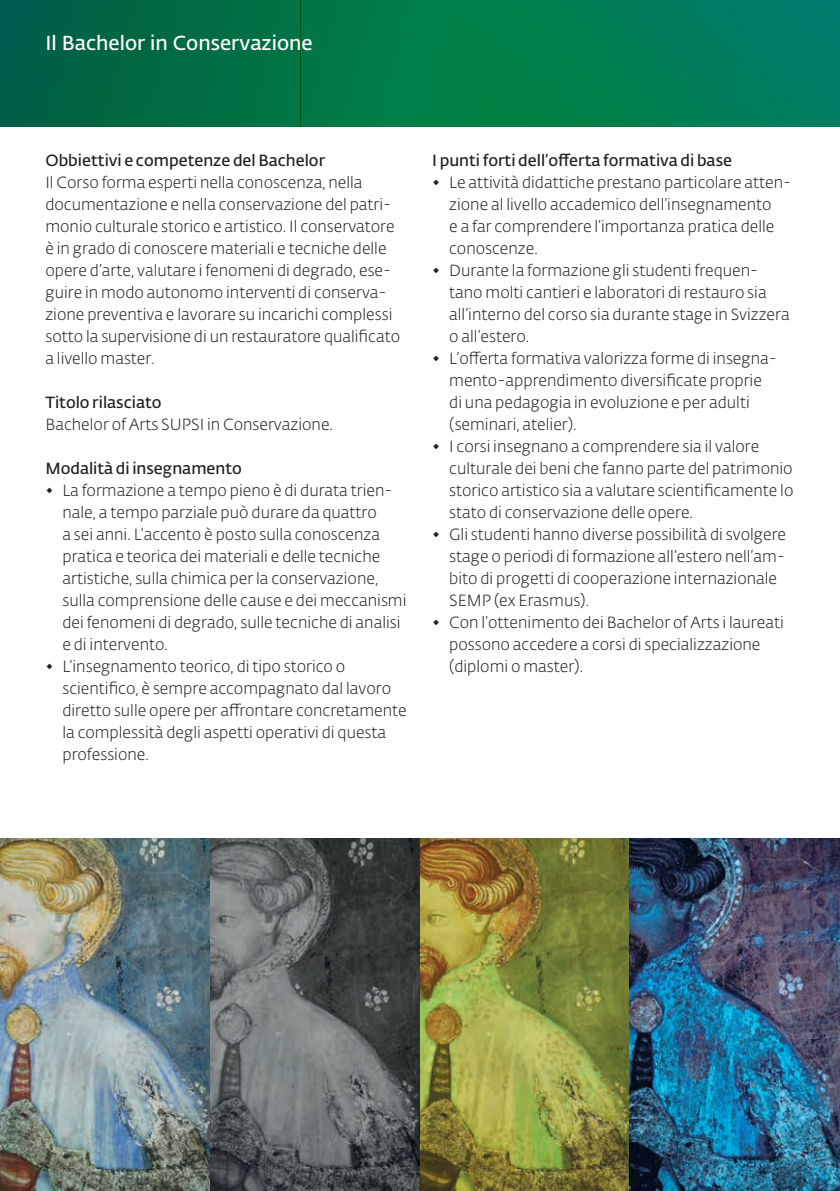
<style>
.page{position:relative;width:840px;height:1191px;background:#fff}
.page>*{position:absolute;margin:0;border:0;box-sizing:border-box;transform-origin:0 0}
.t1{font:600 20px "SUPSI Fedra Sans";color:#fff}
.t2{font:300 16px/22px "SUPSI Fedra Sans";color:#231f20}
.t3{font:600 16px "SUPSI Fedra Sans";color:#231f20}
</style>
<div class="page">
<div style="left:0;top:0;width:300px;height:131px;background:#006843"></div>
<div style="left:300px;top:0;width:539px;height:131px;background:linear-gradient(to right,#007b3e,#007f64)"></div>
<div style="left:0;top:127px;width:839px;height:1064px;background:#fff"></div>
<img style="left:0;top:838px;width:839px;height:353px">
<p class="t1" style="left:45px;top:29px;width:269px">Il Bachelor in Conservazione</p>
<p class="t3" style="left:45px;top:149px;width:281px">Obbiettivi e competenze del Bachelor</p>
<p class="t2" style="left:45px;top:171px;width:356px">Il Corso forma esperti nella conoscenza, nella documentazione e nella conservazione del patri&shy;monio culturale storico e artistico. Il conservatore è in grado di conoscere materiali e tecniche delle opere d’arte, valutare i fenomeni di degrado, ese&shy;guire in modo autonomo interventi di conserva&shy;zione preventiva e lavorare su incarichi complessi sotto la supervisione di un restauratore qualificato a livello master.</p>
<p class="t3" style="left:45px;top:391px;width:118px">Titolo rilasciato</p>
<p class="t2" style="left:45px;top:413px;width:289px">Bachelor of Arts SUPSI in Conservazione.</p>
<p class="t3" style="left:45px;top:457px;width:198px">Modalità di insegnamento</p>
<p class="t2" style="left:62px;top:479px;width:345px;text-indent:-17px">◆ La formazione a tempo pieno è di durata trien&shy;nale, a tempo parziale può durare da quattro<br>a sei anni. L’accento è posto sulla conoscenza pratica e teorica dei materiali e delle tecniche artistiche, sulla chimica per la conservazione, sulla comprensione delle cause e dei meccanismi dei fenomeni di degrado, sulle tecniche di analisi e di intervento.</p>
<p class="t2" style="left:62px;top:655px;width:346px;text-indent:-17px">◆ L’insegnamento teorico, di tipo storico o scientifico, è sempre accompagnato dal lavoro diretto sulle opere per affrontare concretamente la complessità degli aspetti operativi di questa professione.</p>
<p class="t3" style="left:432px;top:149px;width:301px">I punti forti dell’offerta formativa di base</p>
<p class="t2" style="left:449px;top:171px;width:343px;text-indent:-17px">◆ Le attività didattiche prestano particolare atten&shy;zione al livello accademico dell’insegnamento<br>e a far comprendere l’importanza pratica delle conoscenze.</p>
<p class="t2" style="left:449px;top:259px;width:342px;text-indent:-17px">◆ Durante la formazione gli studenti frequen&shy;tano molti cantieri e laboratori di restauro sia all’interno del corso sia durante stage in Svizzera o all’estero.</p>
<p class="t2" style="left:449px;top:347px;width:329px;text-indent:-17px">◆ L’offerta formativa valorizza forme di insegna&shy;mento-apprendimento diversificate proprie di una pedagogia in evoluzione e per adulti (seminari, atelier).</p>
<p class="t2" style="left:449px;top:435px;width:345px;text-indent:-17px">◆ I corsi insegnano a comprendere sia il valore culturale dei beni che fanno parte del patrimonio storico artistico sia a valutare scientificamente lo stato di conservazione delle opere.</p>
<p class="t2" style="left:449px;top:523px;width:338px;text-indent:-17px">◆ Gli studenti hanno diverse possibilità di svolgere stage o periodi di formazione all’estero nell’am&shy;bito di progetti di cooperazione internazionale SEMP (ex Erasmus).</p>
<p class="t2" style="left:449px;top:611px;width:336px;text-indent:-17px">◆ Con l’ottenimento dei Bachelor of Arts i laureati possono accedere a corsi di specializzazione (diplomi o master).</p>
</div>
